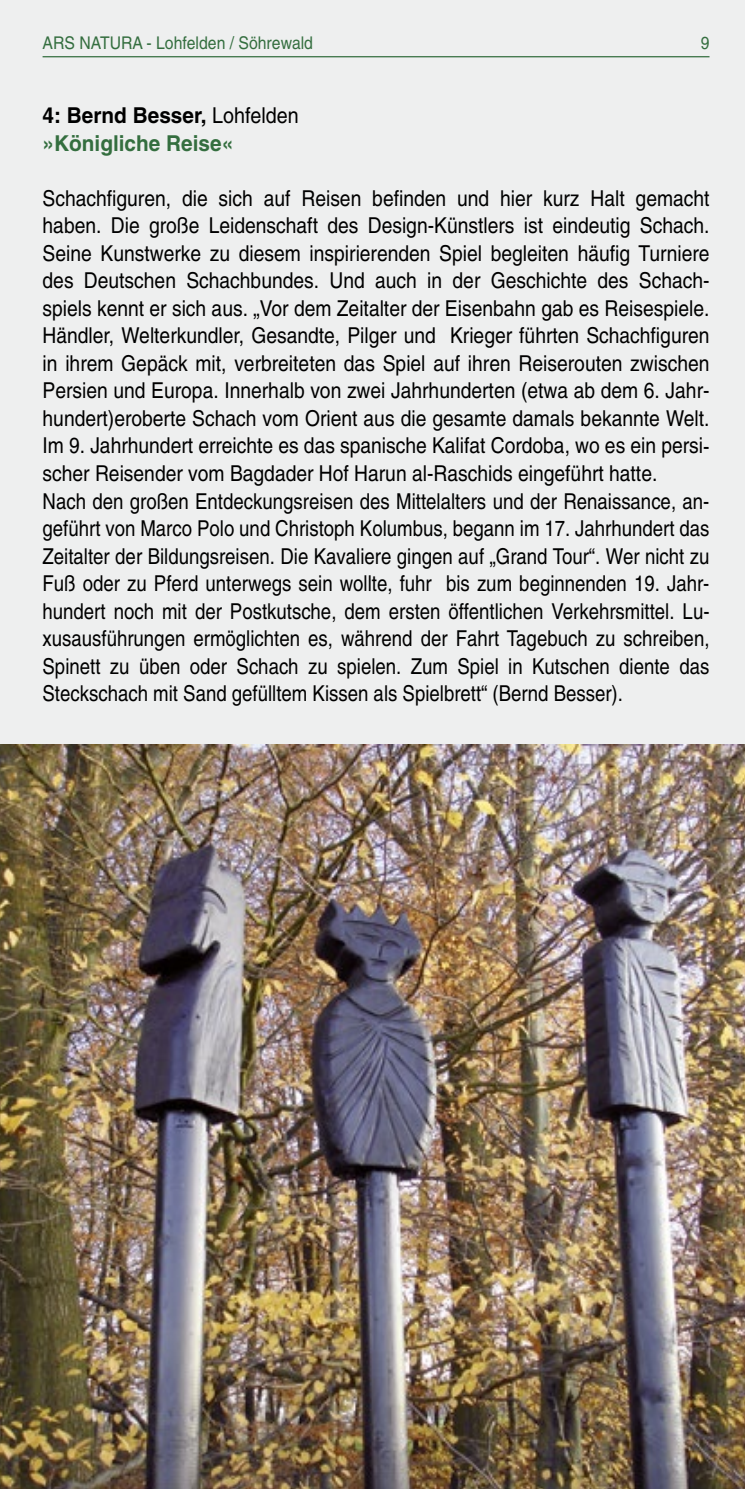
<style>
.page{position:relative;width:745px;height:1489px;background:#fff}
.page>*{position:absolute;margin:0;border:0;box-sizing:border-box;transform-origin:0 0}
.t1{font:22px/27.5px "Helvetica";color:#000;scale:.88 1}
.t2{font:700 22px/27.5px "Helvetica";color:#346e3f;scale:.95 1}
.t3{font:17.5px "Helvetica";color:#346e3f;scale:.9 1}
.s1{color:#000}
.s2{font-weight:400;color:#000}
</style>
<div class="page">
<div style="left:0;top:0;width:744px;height:1488px;background:#eeefef"></div>
<hr style="left:43px;top:56px;width:666px;height:1px;background:#346e3f">
<img style="left:0;top:744px;width:744px;height:744px">
<p class="t3" style="left:43px;top:33px;width:302px">ARS NATURA - Lohfelden / Söhrewald</p>
<p class="t3" style="left:700px;top:33px;width:11px">9</p>
<p class="t2" style="left:43px;top:101px;width:271px"><span class="s1">4: Bernd Besser,</span> <span class="s2">Lohfelden </span>»Königliche Reise«</p>
<p class="t1" style="left:43px;top:184px;width:759px">Schachfiguren, die sich auf Reisen befinden und hier kurz Halt gemacht haben. Die große Leidenschaft des Design-Künstlers ist eindeutig Schach.<br>Seine Kunstwerke zu diesem inspirierenden Spiel begleiten häufig Turniere des Deutschen Schachbundes. Und auch in der Geschichte des Schach&shy;spiels kennt er sich aus. „Vor dem Zeitalter der Eisenbahn gab es Reisespiele.<br>Händler, Welterkundler, Gesandte, Pilger und Krieger führten Schachfiguren in ihrem Gepäck mit, verbreiteten das Spiel auf ihren Reiserouten zwischen Persien und Europa. Innerhalb von zwei Jahrhunderten (etwa ab dem 6. Jahr&shy;hundert)eroberte Schach vom Orient aus die gesamte damals bekannte Welt.<br>Im 9. Jahrhundert erreichte es das spanische Kalifat Cordoba, wo es ein persi&shy;scher Reisender vom Bagdader Hof Harun al-Raschids eingeführt hatte.<br>Nach den großen Entdeckungsreisen des Mittelalters und der Renaissance, an&shy;geführt von Marco Polo und Christoph Kolumbus, begann im 17. Jahrhundert das Zeitalter der Bildungsreisen. Die Kavaliere gingen auf „Grand Tour“. Wer nicht zu Fuß oder zu Pferd unterwegs sein wollte, fuhr bis zum beginnenden 19. Jahr&shy;hundert noch mit der Postkutsche, dem ersten öffentlichen Verkehrsmittel. Lu&shy;xusausführungen ermöglichten es, während der Fahrt Tagebuch zu schreiben, Spinett zu üben oder Schach zu spielen. Zum Spiel in Kutschen diente das Steckschach mit Sand gefülltem Kissen als Spielbrett“ (Bernd Besser).</p>
</div>
